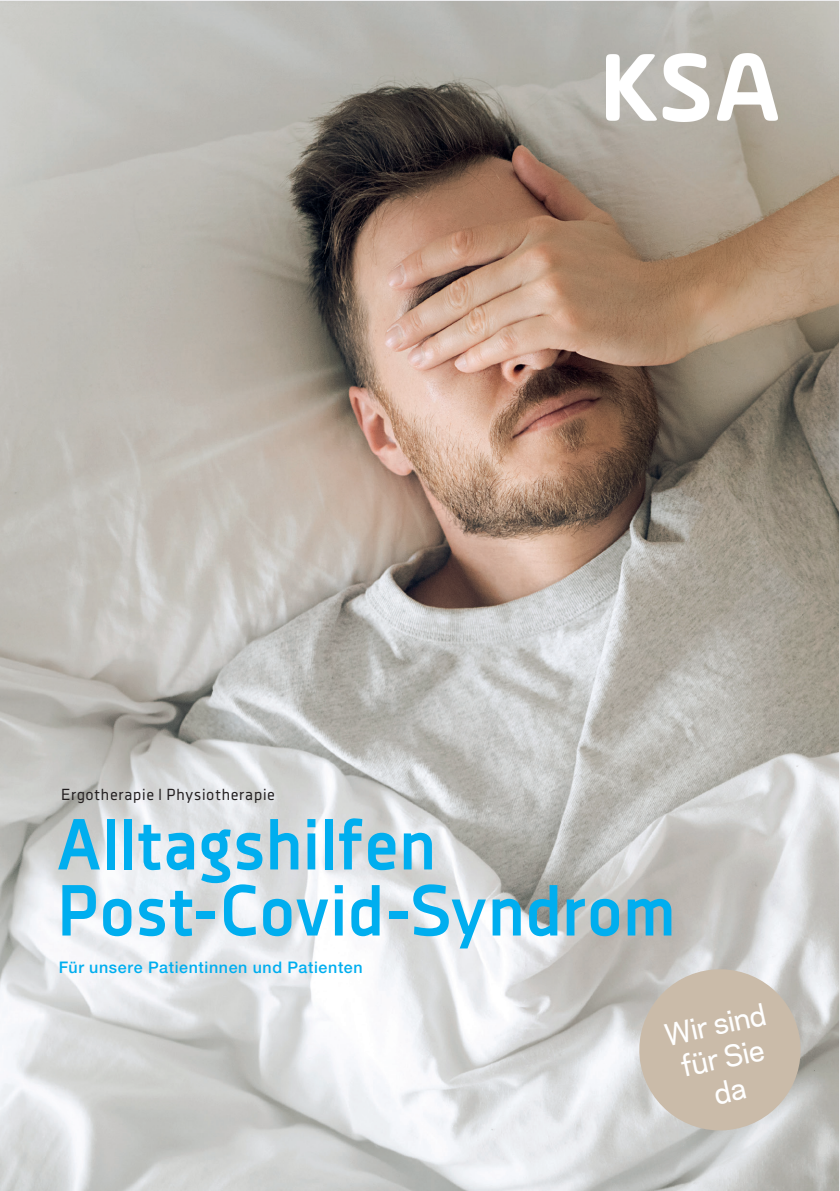
<style>
.page{position:relative;width:840px;height:1191px;background:#fff}
.page>*{position:absolute;margin:0;border:0;box-sizing:border-box;transform-origin:0 0}
.t1{font:700 72px/66px "Decima Nova";letter-spacing:-.005em;color:#00aeef}
.t2{font:500 28px/34px "Galaxie Polaris";color:#fff;text-align:center}
.t3{font:500 16px "Helvetica Neue LT Std";letter-spacing:.04em;color:#00aeef}
.t4{font:16px "Decima Nova";letter-spacing:.05em;color:#231f20}
</style>
<div class="page">
<img style="left:0;top:1px;width:838px;height:1190px">
<svg style="left:635px;top:965px;width:168px;height:169px;background:#cac0b2"></svg>
<img style="left:606px;top:47px;width:170px;height:80px">
<p class="t4" style="left:61px;top:785px;width:215px">Ergotherapie l Physiotherapie</p>
<h1 class="t1" style="left:57px;top:811px;width:620px">Alltagshilfen<br>Post-Covid-Syndrom</h1>
<p class="t3" style="left:59px;top:958px;width:305px">Für unsere Patientinnen und Patienten</p>
<h2 class="t2" style="left:661px;top:1016px;width:104px;rotate:-12deg">Wir sind für Sie da</h2>
</div>
